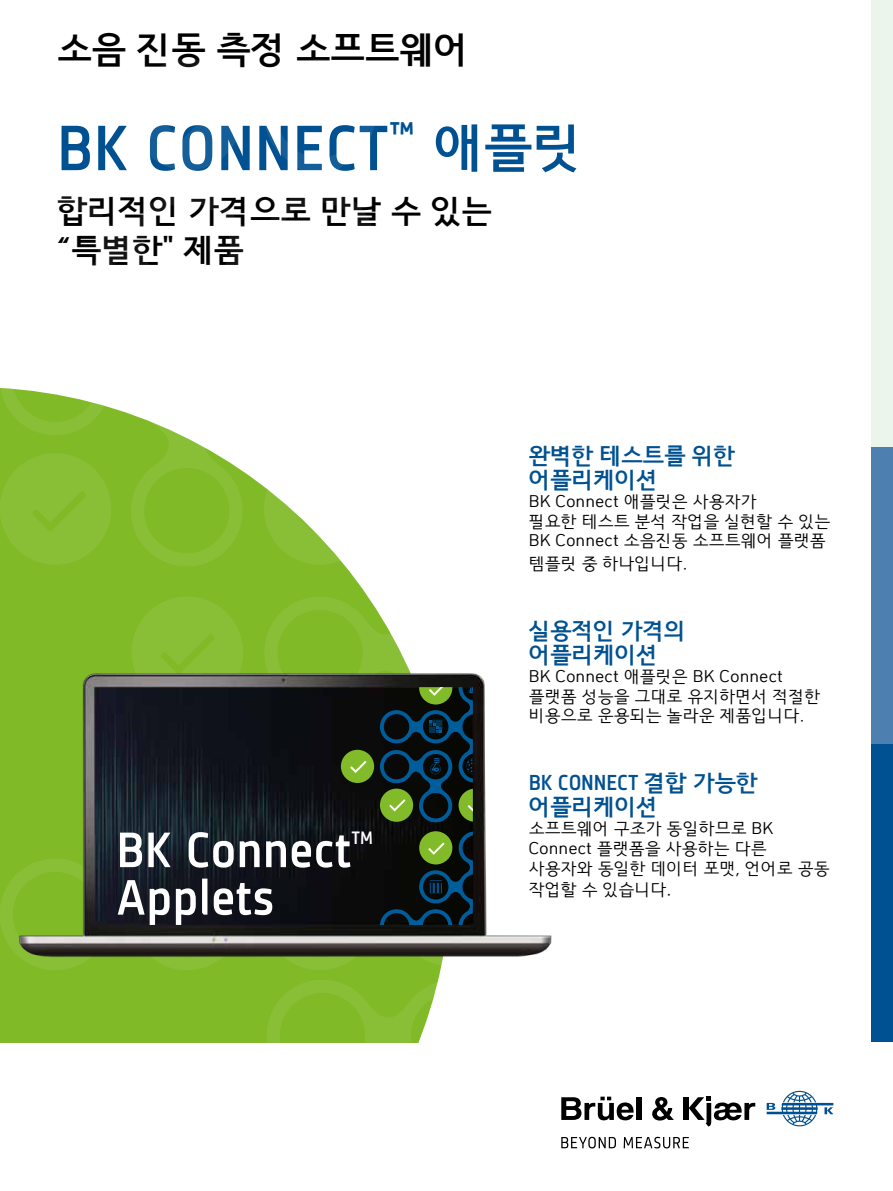
<style>
.page{position:relative;width:893px;height:1191px;background:#fff}
.page>*{position:absolute;margin:0;border:0;box-sizing:border-box;transform-origin:0 0}
.t1{font:500 66.15px "Sinews Sans Pro";letter-spacing:.01em;color:#005191}
.t2{font:500 51.45px "Sinews Sans Pro";letter-spacing:.005em;color:#fff}
.t3{font:700 51px "HCR Dotum";color:#005191}
.t4{font:700 36px "HCR Dotum";letter-spacing:-.01em;color:#000}
.t5{font:700 31.5px/39px "HCR Dotum";color:#000}
.t6{font:700 22.5px/24px "HCR Dotum";letter-spacing:-.015em;color:#005191}
.t7{font:500 22.5px "Sinews Sans Pro";letter-spacing:-.005em;color:#005191}
.t8{font:500 18.6px "Sinews Sans Pro";color:#fff}
.t9{font:16.5px/19.8px "HCR Dotum";color:#000}
.s1{font-family:"HCR Dotum";font-weight:700}
.s2{font-size:18px}
</style>
<div class="page">
<div style="left:872px;top:446px;width:21px;height:298px;background:#4d80b1"></div>
<div style="left:872px;top:744px;width:21px;height:298px;background:#005191"></div>
<div style="left:872px;top:0;width:21px;height:446px;background:#ebf5ec"></div>
<div style="left:684px;top:1097px;width:5px;height:23px;background:#000"></div>
<div style="left:636px;top:1097px;width:5px;height:23px;background:#000"></div>
<svg style="left:652px;top:1097px;width:22px;height:23px"></svg>
<svg style="left:689px;top:1096px;width:66px;height:30px"></svg>
<svg style="left:561px;top:1096px;width:73px;height:24px"></svg>
<svg style="left:767px;top:1090px;width:66px;height:36px"></svg>
<svg style="left:561px;top:1136px;width:55px;height:12px"></svg>
<svg style="left:624px;top:1136px;width:65px;height:12px"></svg>
<svg style="left:0;top:471px;width:441px;height:571px;fill:#80ba27"></svg>
<svg style="left:264px;top:471px;width:112px;height:93px"></svg>
<svg style="left:267px;top:979px;width:174px;height:63px;background:#8bc03a"></svg>
<svg style="left:0;top:388px;width:243px;height:178px;fill:#80ba27"></svg>
<svg style="left:131px;top:597px;width:310px;height:373px"></svg>
<svg style="left:0;top:453px;width:111px;height:111px;background:#86bd33"></svg>
<img style="left:0;top:660px;width:552px;height:309px">
<div style="left:341px;top:750px;width:33px;height:33px;background:#81bb2a;border-radius:50%"></div>
<svg style="left:350px;top:761px;width:16px;height:12px"></svg>
<svg style="left:380px;top:831px;width:93px;height:135px;background:#2c3c2f"></svg>
<svg style="left:380px;top:687px;width:94px;height:135px;background:#17332c"></svg>
<svg style="left:430px;top:880px;width:12px;height:13px"></svg>
<h3 class="t4" style="left:57px;top:21px;width:413px">소음 진동 측정 소프트웨어</h3>
<h1 class="t1" style="left:57px;top:112px;width:358px">BK CONNECT<sup>™</sup></h1>
<h3 class="t5" style="left:57px;top:191px;width:437px">합리적인 가격으로 만날 수 있는 “특별한" 제품</h3>
<h3 class="t3" style="left:434px;top:107px;width:150px">애플릿</h3>
<h3 class="t6" style="left:529px;top:443px;width:208px">완벽한 테스트를 위한 어플리케이션</h3>
<p class="t9" style="left:529px;top:491px;width:303px">BK Connect 애플릿은 사용자가<br>필요한 테스트 분석 작업을 실현할 수 있는<br>BK Connect 소음진동 소프트웨어 플랫폼</p>
<p class="t9" style="left:529px;top:553px;width:160px">템플릿 중 하나입니다.</p>
<h2 class="t2" style="left:117px;top:821px;width:236px">BK Connect</h2>
<p class="t8" style="left:351px;top:828px;width:23px">TM</p>
<h2 class="t2" style="left:117px;top:869px;width:160px">Applets</h2>
<h3 class="t6" style="left:529px;top:618px;width:159px">실용적인 가격의 어플리케이션</h3>
<p class="t9" style="left:529px;top:666px;width:293px">BK Connect 애플릿은 BK Connect 플랫폼 성능을 그대로 유지하면서 적절한 비용으로 운용되는 놀라운 제품입니다.</p>
<h3 class="t7" style="left:529px;top:770px;width:231px">BK CONNECT <span class="s1">결합 가능한</span></h3>
<h3 class="t6" style="left:529px;top:795px;width:131px">어플리케이션</h3>
<p class="t9" style="left:529px;top:819px;width:303px">소프트웨어 구조가 동일하므로 BK<br>Connect 플랫폼을 사용하는 다른 사용자와 동일한 데이터 포맷, 언어로 공동</p>
<p class="t9" style="left:529px;top:880px;width:144px">작업할 수 있습니다<span class="s2">.</span></p>
</div>
